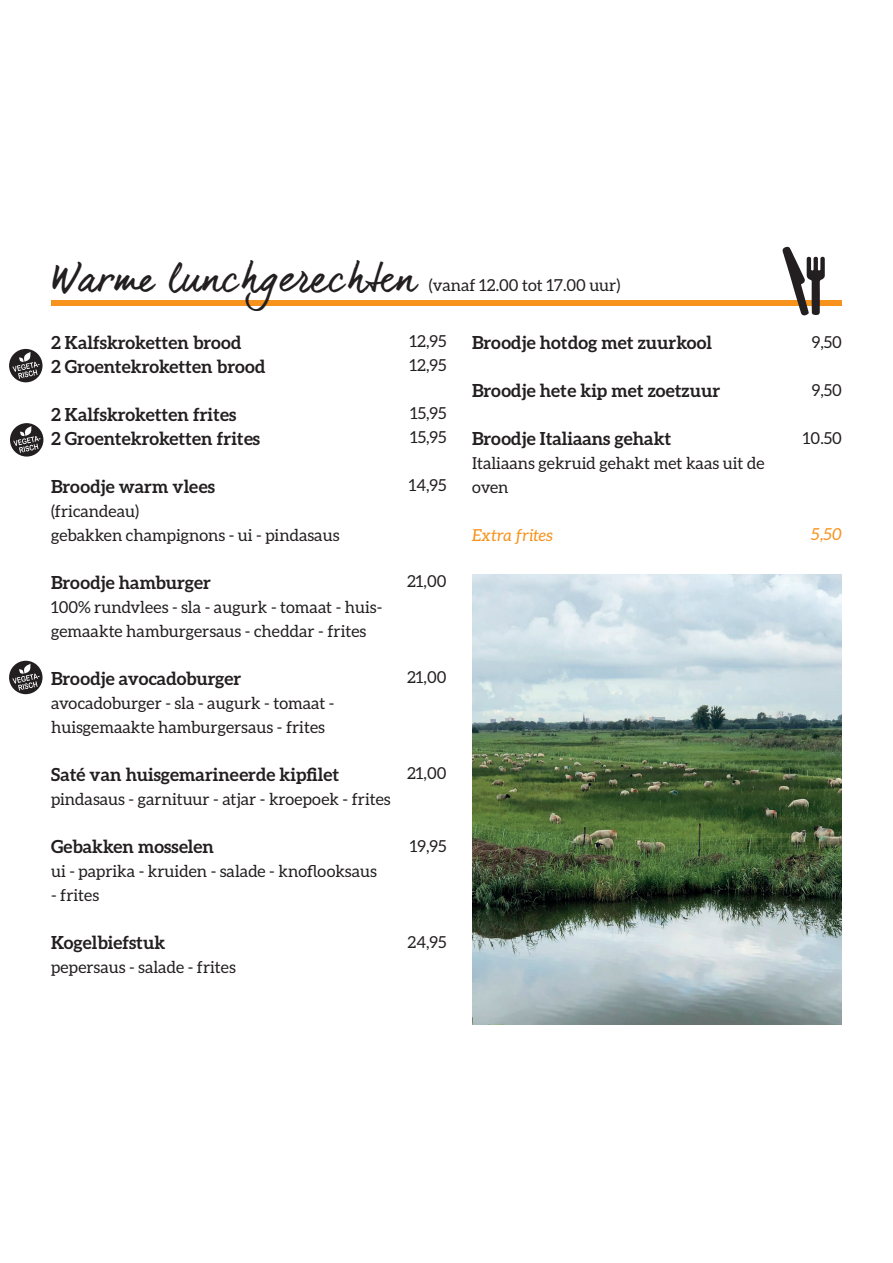
<style>
.page{position:relative;width:893px;height:1263px;background:#fff}
.page>*{position:absolute;margin:0;border:0;box-sizing:border-box;transform-origin:0 0}
.t1{font:39px "dear Joe 6";color:#231f20}
.t2{font:700 18px/24px "Aleo";color:#231f20}
.t3{font:16.5px/24px "Aleo";color:#231f20}
.t4{font:italic 16.5px "Aleo";color:#f7931d}
</style>
<div class="page">
<div style="left:51px;top:300px;width:791px;height:6px;background:#f7931d"></div>
<svg style="left:9px;top:661px;width:34px;height:33px"></svg>
<img style="left:472px;top:574px;width:370px;height:451px">
<svg style="left:9px;top:349px;width:34px;height:33px"></svg>
<svg style="left:10px;top:423px;width:33px;height:34px"></svg>
<svg style="left:782px;top:246px;width:43px;height:70px"></svg>
<h1 class="t1" style="left:51px;top:255px;width:366px">Warme lunchgerechten</h1>
<p class="t3" style="left:429px;top:273px;width:193px">(vanaf 12.00 tot 17.00 uur)</p>
<p class="t2" style="left:51px;top:330px;width:216px">2 Kalfskroketten brood<br>2 Groentekroketten brood</p>
<p class="t2" style="left:51px;top:402px;width:211px">2 Kalfskroketten frites<br>2 Groentekroketten frites</p>
<p class="t2" style="left:51px;top:474px;width:165px">Broodje warm vlees</p>
<p class="t3" style="left:51px;top:499px;width:290px">(fricandeau)<br>gebakken champignons - ui - pindasaus</p>
<p class="t2" style="left:51px;top:570px;width:161px">Broodje hamburger</p>
<p class="t3" style="left:51px;top:595px;width:333px">100% rundvlees - sla - augurk - tomaat - huis&shy;gemaakte hamburgersaus - cheddar - frites</p>
<p class="t2" style="left:51px;top:666px;width:192px">Broodje avocadoburger</p>
<p class="t3" style="left:51px;top:691px;width:285px">avocadoburger - sla - augurk - tomaat - huisgemaakte hamburgersaus - frites</p>
<p class="t2" style="left:51px;top:762px;width:290px">Saté van huisgemarineerde kipfilet</p>
<p class="t3" style="left:51px;top:787px;width:341px">pindasaus - garnituur - atjar - kroepoek - frites</p>
<p class="t2" style="left:51px;top:834px;width:164px">Gebakken mosselen</p>
<p class="t3" style="left:51px;top:859px;width:327px">ui - paprika - kruiden - salade - knoflooksaus</p>
<p class="t3" style="left:51px;top:883px;width:50px">- frites</p>
<p class="t2" style="left:51px;top:930px;width:116px">Kogelbiefstuk</p>
<p class="t3" style="left:51px;top:955px;width:186px">pepersaus - salade - frites</p>
<p class="t3" style="left:410px;top:329px;width:38px">12,95<br>12,95</p>
<p class="t3" style="left:410px;top:401px;width:38px">15,95<br>15,95</p>
<p class="t3" style="left:409px;top:473px;width:39px">14,95</p>
<p class="t3" style="left:407px;top:569px;width:41px">21,00</p>
<p class="t3" style="left:407px;top:665px;width:41px">21,00</p>
<p class="t3" style="left:407px;top:761px;width:41px">21,00</p>
<p class="t3" style="left:410px;top:833px;width:38px">19,95</p>
<p class="t3" style="left:408px;top:929px;width:40px">24,95</p>
<p class="t2" style="left:472px;top:330px;width:241px">Broodje hotdog met zuurkool</p>
<p class="t2" style="left:472px;top:378px;width:250px">Broodje hete kip met zoetzuur</p>
<p class="t2" style="left:472px;top:426px;width:201px">Broodje Italiaans gehakt</p>
<p class="t3" style="left:472px;top:451px;width:294px">Italiaans gekruid gehakt met kaas uit de oven</p>
<p class="t4" style="left:472px;top:525px;width:82px">Extra frites</p>
<p class="t3" style="left:812px;top:330px;width:32px">9,50</p>
<p class="t3" style="left:812px;top:378px;width:32px">9,50</p>
<p class="t3" style="left:803px;top:426px;width:40px">10.50</p>
<p class="t4" style="left:811px;top:525px;width:32px">5,50</p>
</div>
